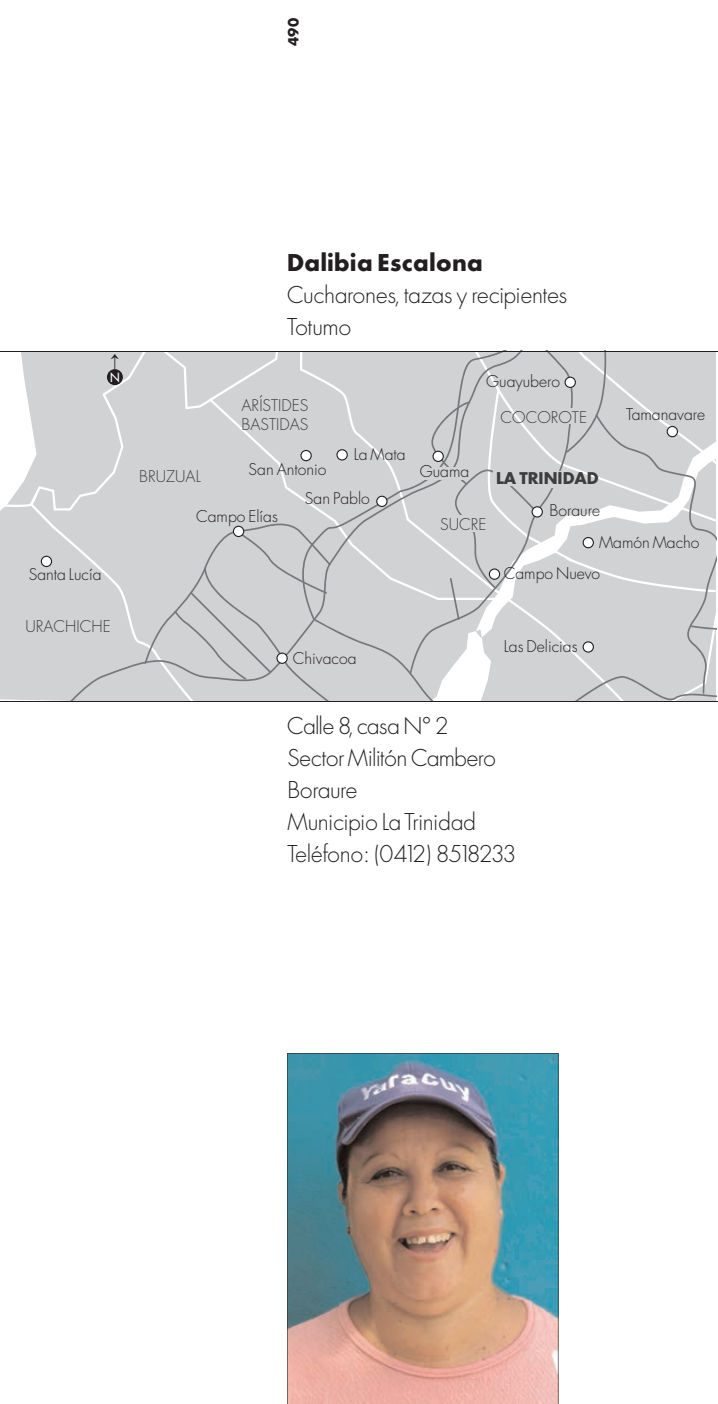
<style>
.page{position:relative;width:718px;height:1404px;background:#fff}
.page>*{position:absolute;margin:0;border:0;box-sizing:border-box;transform-origin:0 0}
.t1{font:300 22.5px/31.9px "Futura";letter-spacing:-.02em;color:#231f20}
.t2{font:700 22.5px "Futura";letter-spacing:.02em;color:#231f20}
.t3{font:22.5px "General Symbols P02";color:#231f20}
.t4{font:300 15.75px/32.2px "Futura";color:#231f20}
.t5{font:300 15.75px/18.9px "Futura";color:#3e3e3f}
.t6{font:700 15.75px "Futura";color:#3e3e3f}
.t7{font:700 13.5px "Futura";color:#231f20}
.t8{font:12.38px "Futura";color:#fff}
</style>
<div class="page">
<img style="left:287px;top:1053px;width:271px;height:350px">
<svg style="left:0;top:352px;width:144px;height:349px;background:#d5d6d8"></svg>
<svg style="left:41px;top:555px;width:11px;height:12px"></svg>
<svg style="left:144px;top:352px;width:572px;height:349px;background:#d0d1d3"></svg>
<div style="left:24px;top:533px;width:29px;height:16px;background:#d1d2d4"></div>
<div style="left:35px;top:611px;width:38px;height:20px;background:#d1d2d4"></div>
<div style="left:314px;top:465px;width:37px;height:16px;background:#d1d2d4"></div>
<div style="left:286px;top:465px;width:38px;height:16px;background:#d1d2d4"></div>
<div style="left:358px;top:464px;width:27px;height:16px;background:#d1d2d4"></div>
<div style="left:366px;top:521px;width:38px;height:16px;background:#d1d2d4"></div>
<div style="left:545px;top:408px;width:37px;height:16px;background:#d1d2d4"></div>
<div style="left:416px;top:467px;width:50px;height:13px;background:#d1d2d4"></div>
<div style="left:454px;top:515px;width:36px;height:17px;background:#d1d2d4"></div>
<div style="left:493px;top:469px;width:36px;height:17px;background:#d1d2d4"></div>
<div style="left:529px;top:471px;width:36px;height:16px;background:#d1d2d4"></div>
<svg style="left:0;top:493px;width:37px;height:14px"></svg>
<hr style="left:0;top:351px;width:718px;height:1px;background:#231f20">
<hr style="left:0;top:701px;width:718px;height:1px;background:#231f20">
<div style="left:107px;top:369px;width:16px;height:16px;background:#231f20;border-radius:50%"></div>
<p class="t7" style="left:287px;top:46px;width:29px;rotate:-90deg">490</p>
<p class="t3" style="left:110px;top:350px;width:10px">●</p>
<p class="t8" style="left:110px;top:371px;width:11px">N</p>
<p class="t4" style="left:29px;top:559px;width:74px">Santa Lucía</p>
<p class="t5" style="left:25px;top:618px;width:87px">URACHICHE</p>
<p class="t2" style="left:287px;top:252px;width:197px">Dalibia Escalona</p>
<p class="t1" style="left:287px;top:280px;width:281px">Cucharones, tazas y recipientes<br>Totumo</p>
<p class="t5" style="left:139px;top:467px;width:63px">BRUZUAL</p>
<p class="t5" style="left:241px;top:397px;width:68px">ARÍSTIDES<br>BASTIDAS</p>
<p class="t4" style="left:353px;top:439px;width:53px">La Mata</p>
<p class="t4" style="left:248px;top:454px;width:79px">San Antonio</p>
<p class="t4" style="left:419px;top:456px;width:51px">Guama</p>
<p class="t4" style="left:486px;top:366px;width:75px">Guayubero</p>
<p class="t5" style="left:500px;top:409px;width:88px">COCOROTE</p>
<p class="t6" style="left:496px;top:471px;width:104px">LA TRINIDAD</p>
<p class="t4" style="left:626px;top:399px;width:81px">Tamanavare</p>
<p class="t4" style="left:196px;top:501px;width:83px">Campo Elías</p>
<p class="t4" style="left:305px;top:484px;width:66px">San Pablo</p>
<p class="t5" style="left:440px;top:516px;width:48px">SUCRE</p>
<p class="t4" style="left:599px;top:495px;width:102px;text-indent:-50px">Boraure<br>Mamón Macho</p>
<p class="t4" style="left:503px;top:558px;width:98px">Campo Nuevo</p>
<p class="t4" style="left:293px;top:643px;width:65px">Chivacoa</p>
<p class="t4" style="left:503px;top:631px;width:75px">Las Delicias</p>
<p class="t1" style="left:287px;top:711px;width:231px">Calle 8, casa N° 2<br>Sector Militón Cambero<br>Boraure<br>Municipio La Trinidad<br>Teléfono: (0412) 8518233</p>
</div>
